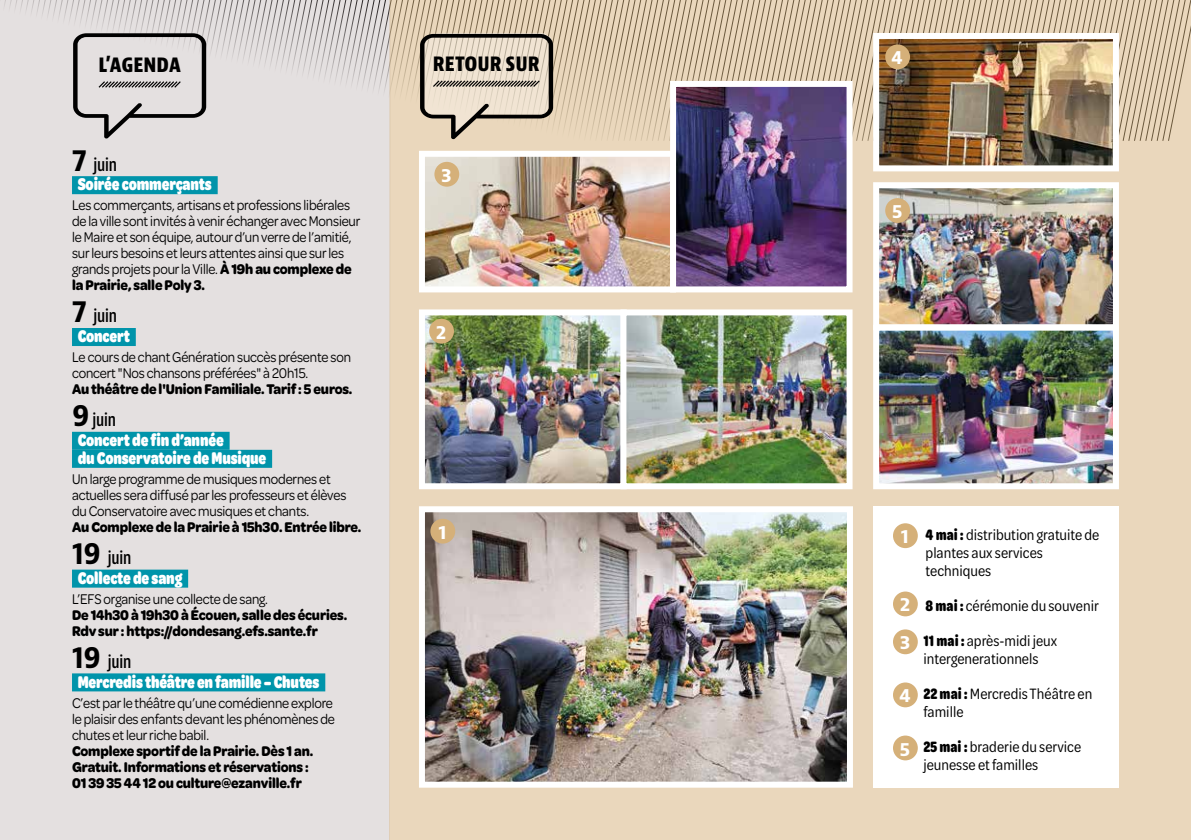
<style>
.page{position:relative;width:1191px;height:840px;background:#fff}
.page>*{position:absolute;margin:0;border:0;box-sizing:border-box;transform-origin:0 0}
.t1{font:700 condensed 21px "Bernina Sans";color:#000}
.t2{font:700 18.6px "Bernina Sans";color:#fff}
.t3{font:900 18px/18px "Omnes Cond";letter-spacing:-.01em;color:#fff;scale:.9 1}
.t4{font:600 condensed 18px "Bernina Sans";letter-spacing:-.01em;color:#000;scale:.9 1}
.t5{font:16px/35px "Omnes Narrow";color:#000}
.t6{font:15px/16px "Omnes";letter-spacing:-.01em;color:#000;scale:.9 1}
.t7{font:700 15px/16px "Omnes";letter-spacing:-.01em;color:#000;scale:.9 1}
.s1{font-weight:700;font-stretch:normal;font-size:30px}
.s2{font-weight:700}
.s3{font-family:"Bernina Sans";font-weight:700;font-size:18.6px;color:#fff}
</style>
<div class="page">
<div style="left:0;top:141px;width:389px;height:698px;background:#e4e0e0"></div>
<div style="left:72px;top:176px;width:146px;height:18px;background:#0094aa"></div>
<div style="left:72px;top:328px;width:64px;height:18px;background:#0094aa"></div>
<div style="left:72px;top:431px;width:158px;height:18px;background:#0094aa"></div>
<div style="left:72px;top:449px;width:200px;height:18px;background:#0094aa"></div>
<div style="left:72px;top:569px;width:116px;height:18px;background:#0094aa"></div>
<div style="left:72px;top:673px;width:253px;height:18px;background:#0094aa"></div>
<div style="left:389px;top:141px;width:802px;height:698px;background:#ead7bc"></div>
<svg style="left:0;top:0;width:1191px;height:141px;background:#d5c9ba"></svg>
<img style="left:880px;top:189px;width:232px;height:134px">
<div style="left:873px;top:182px;width:246px;height:148px;border:6px solid #fff"></div>
<img style="left:880px;top:331px;width:232px;height:151px">
<div style="left:873px;top:324px;width:246px;height:165px;border:6px solid #fff"></div>
<img style="left:880px;top:40px;width:232px;height:124px">
<div style="left:873px;top:33px;width:246px;height:138px;border:6px solid #fff"></div>
<img style="left:426px;top:316px;width:193px;height:166px">
<div style="left:419px;top:309px;width:207px;height:180px;border:6px solid #fff"></div>
<img style="left:426px;top:158px;width:243px;height:127px">
<div style="left:419px;top:151px;width:257px;height:141px;border:6px solid #fff"></div>
<img style="left:627px;top:316px;width:218px;height:166px">
<div style="left:620px;top:309px;width:232px;height:180px;border:6px solid #fff"></div>
<img style="left:677px;top:88px;width:168px;height:197px">
<div style="left:670px;top:81px;width:182px;height:211px;border:6px solid #fff"></div>
<img style="left:426px;top:513px;width:420px;height:267px">
<div style="left:419px;top:506px;width:434px;height:281px;border:6px solid #fff"></div>
<div style="left:430px;top:518px;width:25px;height:25px;background:#d5b079;border-radius:50%"></div>
<div style="left:434px;top:162px;width:25px;height:24px;background:#d5b079;border-radius:50%"></div>
<div style="left:429px;top:318px;width:25px;height:25px;background:#d5b079;border-radius:50%"></div>
<div style="left:873px;top:506px;width:245px;height:281px;background:#fff"></div>
<div style="left:893px;top:523px;width:24px;height:25px;background:#d5b079;border-radius:50%"></div>
<div style="left:893px;top:591px;width:24px;height:25px;background:#d5b079;border-radius:50%"></div>
<div style="left:893px;top:629px;width:24px;height:25px;background:#d5b079;border-radius:50%"></div>
<div style="left:893px;top:682px;width:24px;height:25px;background:#d5b079;border-radius:50%"></div>
<div style="left:893px;top:735px;width:24px;height:25px;background:#d5b079;border-radius:50%"></div>
<div style="left:885px;top:44px;width:25px;height:25px;background:#d5b079;border-radius:50%"></div>
<div style="left:885px;top:198px;width:25px;height:25px;background:#d5b079;border-radius:50%"></div>
<h1 class="t1" style="left:99px;top:51px;width:84px">L’AGENDA</h1>
<h1 class="t1" style="left:433px;top:51px;width:108px">RETOUR SUR</h1>
<p class="t4" style="left:72px;top:153px;width:52px"><span class="s1">7</span> juin</p>
<p class="t3" style="left:78px;top:174px;width:151px">Soirée commerçants</p>
<p class="t6" style="left:72px;top:196px;width:322px">Les commerçants, artisans et professions libérales de la ville sont invités à venir échanger avec Monsieur le Maire et son équipe, autour d’un verre de l’amitié, sur leurs besoins et leurs attentes ainsi que sur les grands projets pour la Ville. <span class="s2">À 19h au complexe de la Prairie, salle Poly 3.</span></p>
<p class="t4" style="left:72px;top:305px;width:52px"><span class="s1">7</span> juin</p>
<p class="t3" style="left:78px;top:326px;width:60px">Concert</p>
<p class="t6" style="left:72px;top:348px;width:311px">Le cours de chant Génération succès présente son concert "Nos chansons préférées" à 20h15.</p>
<p class="t7" style="left:72px;top:380px;width:313px">Au théâtre de l'Union Familiale. Tarif : 5 euros.</p>
<p class="t4" style="left:72px;top:408px;width:50px"><span class="s1">9</span> juin</p>
<p class="t3" style="left:78px;top:430px;width:211px">Concert de fin d’année<br>du Conservatoire de Musique</p>
<p class="t6" style="left:72px;top:470px;width:306px">Un large programme de musiques modernes et actuelles sera diffusé par les professeurs et élèves du Conservatoire avec musiques et chants.</p>
<p class="t7" style="left:72px;top:518px;width:323px">Au Complexe de la Prairie à 15h30. Entrée libre.</p>
<p class="t4" style="left:72px;top:546px;width:67px"><span class="s1">19</span> juin</p>
<p class="t3" style="left:78px;top:567px;width:118px">Collecte de sang</p>
<p class="t6" style="left:72px;top:589px;width:219px">L’EFS organise une collecte de sang.</p>
<p class="t7" style="left:72px;top:605px;width:307px">De 14h30 à 19h30 à Écouen, salle des écuries.<br>Rdv sur : https://dondesang.efs.sante.fr</p>
<p class="t4" style="left:72px;top:650px;width:67px"><span class="s1">19</span> juin</p>
<p class="t3" style="left:78px;top:671px;width:270px">Mercredis théâtre en famille – Chutes</p>
<p class="t6" style="left:72px;top:693px;width:294px">C’est par le théâtre qu’une comédienne explore le plaisir des enfants devant les phénomènes de chutes et leur riche babil.</p>
<p class="t7" style="left:72px;top:741px;width:270px">Complexe sportif de la Prairie. Dès 1 an.<br>Gratuit. Informations et réservations :<br>01 39 35 44 12 ou culture@ezanville.fr</p>
<p class="t2" style="left:441px;top:163px;width:12px">3</p>
<p class="t2" style="left:436px;top:320px;width:12px">2</p>
<p class="t2" style="left:438px;top:519px;width:10px">1</p>
<p class="t2" style="left:891px;top:46px;width:13px">4</p>
<p class="t2" style="left:891px;top:199px;width:12px">5</p>
<p class="t5" style="left:925px;top:524px;width:175px;line-height:18px;text-indent:-25px"><span class="s3">1</span> <span class="s2">4mai :</span> distribution gratuite de plantes aux services techniques</p>
<p class="t5" style="left:899px;top:587px;width:201px"><span class="s3">2</span> <span class="s2">8mai :</span> cérémonie du souvenir<br><span class="s3">3</span> <span class="s2">11mai :</span> après-midi jeux</p>
<p class="t5" style="left:899px;top:640px;width:195px;text-indent:24px">intergenerationnels<br><span class="s3">4</span> <span class="s2">22mai :</span> Mercredis Théâtre en</p>
<p class="t5" style="left:899px;top:693px;width:183px;text-indent:24px">famille<br><span class="s3">5</span> <span class="s2">25mai :</span> braderie du service</p>
<p class="t5" style="left:923px;top:746px;width:116px">jeunesse et familles</p>
</div>
